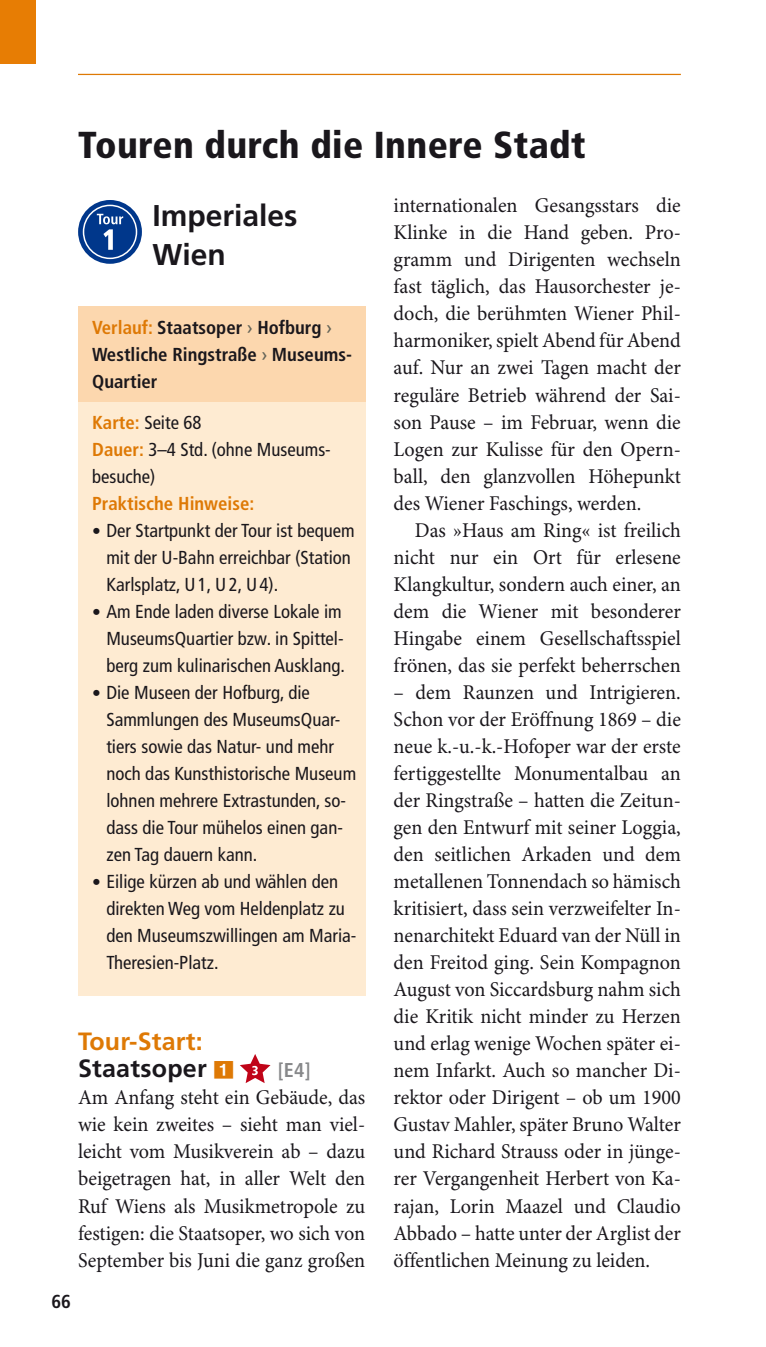
<style>
.page{position:relative;width:766px;height:1347px;background:#fff}
.page>*{position:absolute;margin:0;border:0;box-sizing:border-box;transform-origin:0 0}
.t1{font:900 condensed 37.5px "Frutiger LT Pro";letter-spacing:.01em;color:#1a171c}
.t2{font:700 30px/38.8px "Frutiger LT Pro";color:#1a171c}
.t3{font:700 25px "Frutiger LT Pro";letter-spacing:.01em;color:#de7905}
.t4{font:700 25px "Frutiger LT Pro";letter-spacing:.01em;color:#1a171c}
.t5{font:21px/27px "Minion Pro";color:#1a171c;text-align:justify;scale:.96 1}
.t6{font:700 condensed 20px "Frutiger LT Pro";color:#87888a}
.t7{font:condensed 18.75px/27px "Frutiger LT Pro";color:#1a171c}
.t8{font:700 condensed 18.75px/27px "Frutiger LT Pro";color:#1a171c}
.t9{font:700 condensed 18.75px "Frutiger LT Pro";color:#de7905}
.s1{color:#de7905}
.s2{font-weight:400;font-stretch:normal;color:#646458}
.s3{font-weight:700;color:#de7905}
.s4{font-weight:900;font-stretch:normal;font-size:17.5px}
</style>
<div class="page">
<hr style="left:78px;top:74px;width:602px;height:1px;background:#de7905">
<div style="left:0;top:0;width:35px;height:64px;background:#e77d04"></div>
<div style="left:78px;top:401px;width:287px;height:595px;background:#feebd2"></div>
<div style="left:78px;top:306px;width:287px;height:95px;background:#fcd7ae"></div>
<svg style="left:78px;top:200px;width:64px;height:64px;background:#164895"></svg>
<div style="left:83px;top:205px;width:54px;height:54px;border:2px solid #fff;border-radius:50%"></div>
<svg style="left:97px;top:214px;width:26px;height:36px"></svg>
<svg style="left:240px;top:1054px;width:30px;height:29px"></svg>
<h1 class="t1" style="left:78px;top:123px;width:509px">Touren durch die Innere Stadt</h1>
<h2 class="t2" style="left:152px;top:196px;width:147px">Imperiales<br>Wien</h2>
<p class="t8" style="left:92px;top:314px;width:261px"><span class="s1">Verlauf:</span> Staatsoper <span class="s2">›</span> Hofburg <span class="s2">›<br></span>Westliche Ringstraße <span class="s2">›</span> Museums-<br>Quartier</p>
<p class="t7" style="left:92px;top:408px;width:238px"><span class="s3">Karte:</span> Seite 68<br><span class="s3">Dauer:</span> 3–4 Std. (ohne Museums&shy;besuche)</p>
<p class="t9" style="left:92px;top:492px;width:164px">Praktische Hinweise:</p>
<p class="t7" style="left:106px;top:517px;width:250px;text-indent:-14px"><span class="s4">•</span> Der Startpunkt der Tour ist bequem mit der U-Bahn erreichbar (Station<br>Karlsplatz, U1, U2, U4).</p>
<p class="t7" style="left:106px;top:598px;width:240px;text-indent:-14px"><span class="s4">•</span> Am Ende laden diverse Lokale im<br>MuseumsQuartier bzw. in Spittel&shy;berg zum kulinarischen Ausklang.</p>
<p class="t7" style="left:106px;top:679px;width:251px;text-indent:-14px"><span class="s4">•</span> Die Museen der Hofburg, die<br>Sammlungen des MuseumsQuar&shy;tiers sowie das Natur- und mehr noch das Kunsthistorische Museum lohnen mehrere Extrastunden, so&shy;dass die Tour mühelos einen gan&shy;zen Tag dauern kann.</p>
<p class="t7" style="left:106px;top:868px;width:251px;text-indent:-14px"><span class="s4">•</span> Eilige kürzen ab und wählen den direkten Weg vom Heldenplatz zu den Museumszwillingen am Maria-<br>Theresien-Platz.</p>
<p class="t3" style="left:78px;top:1026px;width:126px">Tour-Start:</p>
<p class="t4" style="left:78px;top:1053px;width:130px">Staatsoper</p>
<p class="t6" style="left:278px;top:1057px;width:34px">[E4]</p>
<p class="t5" style="left:78px;top:1085px;width:300px">Am Anfang steht ein Gebäude, das wie kein zweites – sieht man viel&shy;leicht vom Musikverein ab – dazu beigetragen hat, in aller Welt den Ruf Wiens als Musikmetropole zu festigen: die Staatsoper, wo sich von September bis Juni die ganz großen</p>
<p class="t8" style="left:51px;top:1287px;width:21px">66</p>
<p class="t5" style="left:393px;top:193px;width:300px">internationalen Gesangsstars die Klinke in die Hand geben. Pro&shy;gramm und Dirigenten wechseln fast täglich, das Hausorchester je&shy;doch, die berühmten Wiener Phil&shy;harmoniker, spielt Abend für Abend auf. Nur an zwei Tagen macht der reguläre Betrieb während der Sai&shy;son Pause – im Februar, wenn die Logen zur Kulisse für den Opern&shy;ball, den glanzvollen Höhepunkt des Wiener Faschings, werden.</p>
<p class="t5" style="left:393px;top:517px;width:301px;text-indent:21px">Das »Haus am Ring« ist freilich nicht nur ein Ort für erlesene Klangkultur, sondern auch einer, an dem die Wiener mit besonderer Hingabe einem Gesellschaftsspiel frönen, das sie perfekt beherrschen</p>
<p class="t5" style="left:393px;top:679px;width:301px">– dem Raunzen und Intrigieren.<br>Schon vor der Eröffnung 1869 – die neue k.-u.-k.-Hofoper war der erste fertiggestellte Monumentalbau an der Ringstraße – hatten die Zeitun&shy;gen den Entwurf mit seiner Loggia, den seitlichen Arkaden und dem metallenen Tonnendach so hämisch kritisiert, dass sein verzweifelter In&shy;nenarchitekt Eduard van der Nüll in den Freitod ging. Sein Kompagnon August von Siccardsburg nahm sich die Kritik nicht minder zu Herzen und erlag wenige Wochen später ei&shy;nem Infarkt. Auch so mancher Di&shy;rektor oder Dirigent – ob um 1900<br>Gustav Mahler, später Bruno Walter und Richard Strauss oder in jünge&shy;rer Vergangenheit Herbert von Ka&shy;rajan, Lorin Maazel und Claudio Abbado – hatte unter der Arglist der öffentlichen Meinung zu leiden.</p>
</div>
